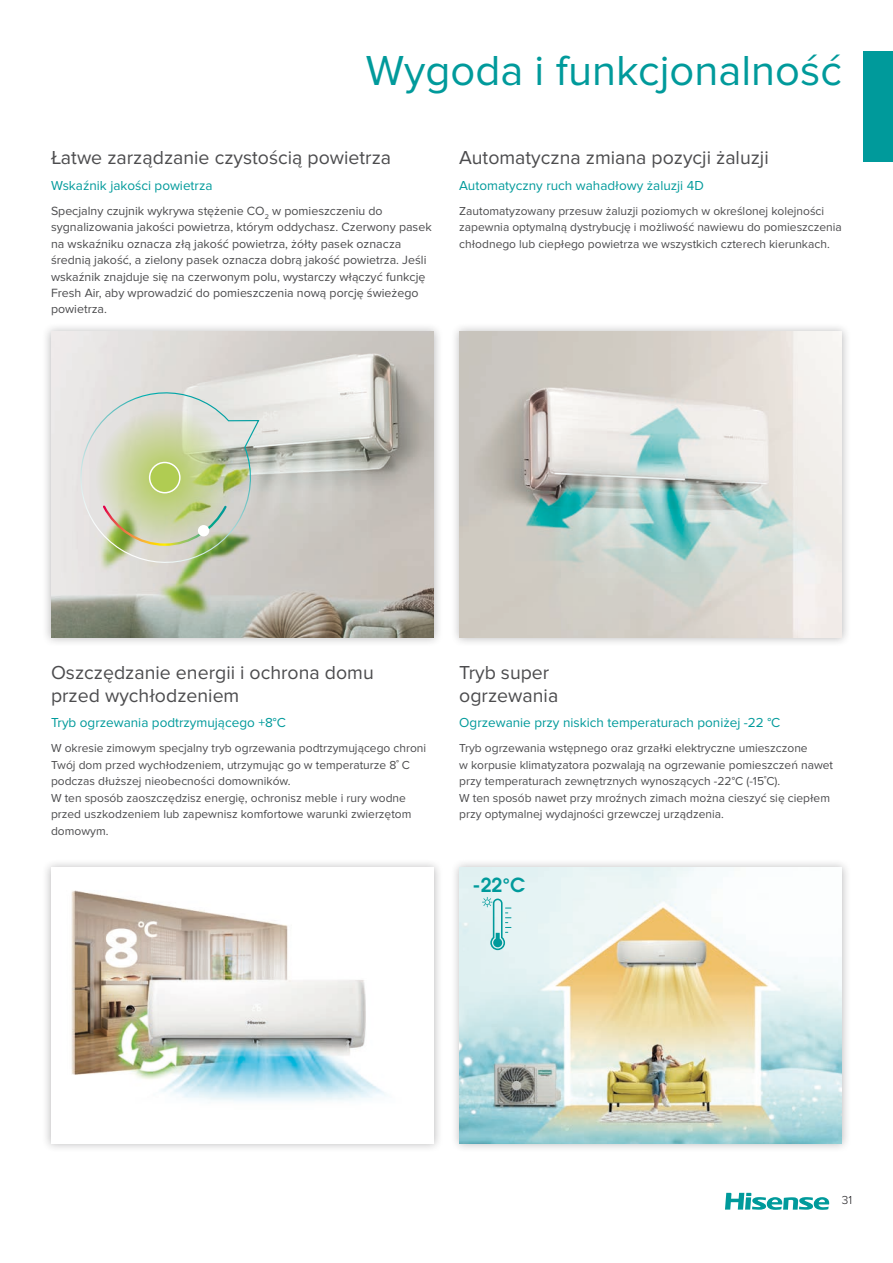
<style>
.page{position:relative;width:893px;height:1263px;background:#fff}
.page>*{position:absolute;margin:0;border:0;box-sizing:border-box;transform-origin:0 0}
.t1{font:43.5px "Proxima Nova";color:#009a9b}
.t2{font:19.5px/23.4px "Proxima Nova";color:#4c4c4e}
.t3{font:600 19.35px "ITC Avant Garde Pro";color:#009a9b}
.t4{font:13.5px "Proxima Nova";color:#009a9b}
.t5{font:12.3px/16.5px "Proxima Nova";color:#4c4c4e}
.t6{font:12px/16.5px "Proxima Nova";color:#4c4c4e}
.t7{font:300 12px "Proxima Nova";color:#1a181c}
</style>
<div class="page">
<div style="left:863px;top:51px;width:30px;height:111px;background:#009a9b"></div>
<svg style="left:725px;top:1193px;width:104px;height:17px"></svg>
<div style="left:42px;top:858px;width:401px;height:295px;background:#1a181c;opacity:.3"></div>
<img style="left:51px;top:867px;width:383px;height:277px">
<div style="left:450px;top:858px;width:401px;height:295px;background:#1a181c;opacity:.3"></div>
<img style="left:459px;top:867px;width:383px;height:277px">
<svg style="left:482px;top:897px;width:29px;height:53px;background:#b5dfe0"></svg>
<div style="left:42px;top:323px;width:401px;height:324px;background:#1a181c;opacity:.3"></div>
<img style="left:51px;top:332px;width:383px;height:306px">
<div style="left:450px;top:323px;width:401px;height:324px;background:#1a181c;opacity:.3"></div>
<img style="left:459px;top:332px;width:383px;height:306px">
<svg style="left:67px;top:379px;width:193px;height:197px;background:#d0d5bc"></svg>
<div style="left:198px;top:525px;width:11px;height:11px;background:#fff;border-radius:50%"></div>
<div style="left:150px;top:462px;width:30px;height:31px;background:#b0cc52;border-radius:50%"></div>
<div style="left:149px;top:462px;width:32px;height:31px;border:1px solid #fff;border-radius:50%"></div>
<h1 class="t1" style="left:366px;top:51px;width:478px">Wygoda i funkcjonalność</h1>
<h2 class="t2" style="left:51px;top:147px;width:342px">Łatwe zarządzanie czystością powietrza</h2>
<p class="t4" style="left:51px;top:179px;width:163px">Wskaźnik jakości powietrza</p>
<p class="t5" style="left:51px;top:203px;width:382px">Specjalny czujnik wykrywa stężenie CO<sub>2</sub> w pomieszczeniu do sygnalizowania jakości powietrza, którym oddychasz. Czerwony pasek na wskaźniku oznacza złą jakość powietrza, żółty pasek oznacza średnią jakość, a zielony pasek oznacza dobrą jakość powietrza. Jeśli wskaźnik znajduje się na czerwonym polu, wystarczy włączyć funkcję Fresh Air, aby wprowadzić do pomieszczenia nową porcję świeżego powietrza.</p>
<h2 class="t2" style="left:459px;top:147px;width:311px">Automatyczna zmiana pozycji żaluzji</h2>
<p class="t4" style="left:459px;top:179px;width:246px">Automatyczny ruch wahadłowy żaluzji 4D</p>
<p class="t6" style="left:459px;top:203px;width:384px">Zautomatyzowany przesuw żaluzji poziomych w określonej kolejności zapewnia optymalną dystrybucję i możliwość nawiewu do pomieszczenia chłodnego lub ciepłego powietrza we wszystkich czterech kierunkach.</p>
<h2 class="t2" style="left:51px;top:661px;width:324px">Oszczędzanie energii i ochrona domu przed wychłodzeniem</h2>
<p class="t4" style="left:51px;top:717px;width:236px">Tryb ogrzewania podtrzymującego +8°C</p>
<p class="t6" style="left:51px;top:741px;width:377px">W okresie zimowym specjalny tryb ogrzewania podtrzymującego chroni Twój dom przed wychłodzeniem, utrzymując go w temperaturze 8˚ C podczas dłuższej nieobecności domowników.<br>W ten sposób zaoszczędzisz energię, ochronisz meble i rury wodne przed uszkodzeniem lub zapewnisz komfortowe warunki zwierzętom domowym.</p>
<h2 class="t2" style="left:459px;top:661px;width:101px">Tryb super ogrzewania</h2>
<p class="t4" style="left:459px;top:717px;width:323px">Ogrzewanie przy niskich temperaturach poniżej -22 °C</p>
<p class="t6" style="left:459px;top:741px;width:375px">Tryb ogrzewania wstępnego oraz grzałki elektryczne umieszczone<br>w korpusie klimatyzatora pozwalają na ogrzewanie pomieszczeń nawet przy temperaturach zewnętrznych wynoszących -22°C (-15˚C).<br>W ten sposób nawet przy mroźnych zimach można cieszyć się ciepłem przy optymalnej wydajności grzewczej urządzenia.</p>
<h3 class="t3" style="left:473px;top:873px;width:54px">-22°C</h3>
<p class="t7" style="left:842px;top:1195px;width:12px">31</p>
</div>
